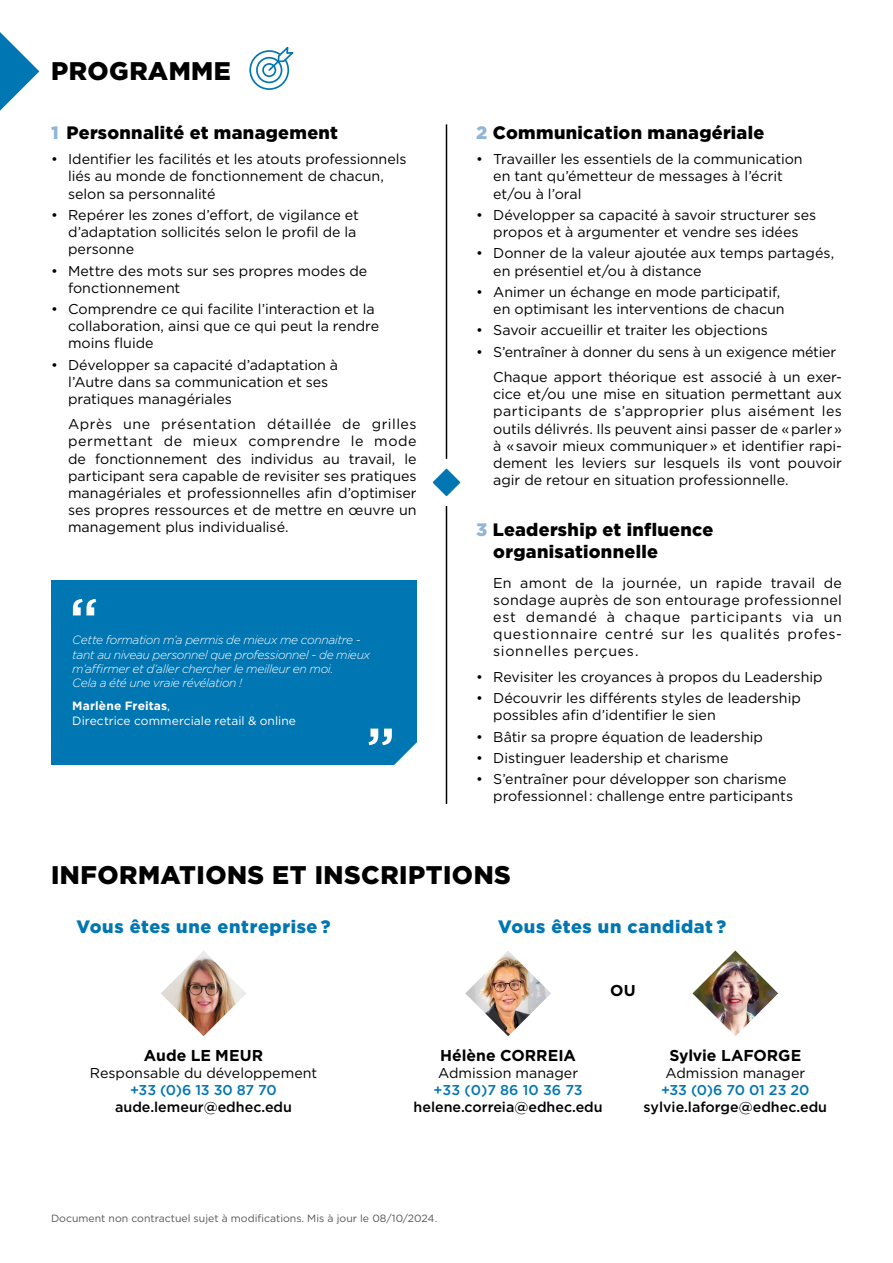
<style>
.page{position:relative;width:893px;height:1263px;background:#fff}
.page>*{position:absolute;margin:0;border:0;box-sizing:border-box;transform-origin:0 0}
.t1{font:500 58.5px "Gotham";color:#fff}
.Programme__H3{font:900 25.5px "Gotham";letter-spacing:.02em;color:#000}
.Detail_programme__H3{font:900 18px "Gotham";letter-spacing:.02em;color:#000}
.BODY_simple{font:900 18px "Gotham";letter-spacing:.035em;color:#0076b3}
.Détail_programme_2e_ligne{font:900 18px "Gotham";letter-spacing:.015em;color:#000}
.Nom_témoin{font:700 15.75px "Gotham";color:#000}
.Mise_en_situation__H5{font:14.25px/17.1px "Gotham";color:#000}
.Nom_témoin-2{font:500 14.25px/17.1px "Gotham";color:#000;text-align:center}
.Nom_témoin-3{font:14.25px "Gotham";color:#000}
.t2{font:italic 300 12px/14.4px "Gotham";letter-spacing:-.03em;color:#fff}
.t3{font:12px/14.4px "Gotham";letter-spacing:.005em;color:#fff}
.t4{font:10.5px "Gotham";color:#565655}
.s1{color:#91b5da}
.s2{font-weight:700}
.s3{color:#0076b3}
.s4{font-weight:400}
</style>
<div class="page">
<div style="left:51px;top:580px;width:366px;height:184px;background:#0076b3"></div>
<svg style="left:393px;top:742px;width:24px;height:23px"></svg>
<hr style="left:446px;top:124px;width:1px;height:680px;background:#000">
<svg style="left:432px;top:449px;width:29px;height:67px"></svg>
<img style="left:161px;top:951px;width:85px;height:85px">
<img style="left:692px;top:950px;width:86px;height:86px">
<img style="left:465px;top:951px;width:86px;height:85px">
<svg style="left:0;top:32px;width:39px;height:79px"></svg>
<svg style="left:249px;top:46px;width:45px;height:44px"></svg>
<p class="Programme__H3" style="left:51px;top:53px;width:181px">PROGRAMME</p>
<p class="Detail_programme__H3" style="left:51px;top:120px;width:289px"><span class="s1">1</span> Personnalité et management</p>
<p class="Mise_en_situation__H5" style="left:68px;top:150px;width:340px;text-indent:-17px">• Identifier les facilités et les atouts professionnels liés au monde de fonctionnement de chacun, selon sa personnalité</p>
<p class="Mise_en_situation__H5" style="left:68px;top:206px;width:292px;text-indent:-17px">• Repérer les zones d’effort, de vigilance et d’adaptation sollicités selon le profil de la personne</p>
<p class="Mise_en_situation__H5" style="left:68px;top:262px;width:301px;text-indent:-17px">• Mettre des mots sur ses propres modes de fonctionnement</p>
<p class="Mise_en_situation__H5" style="left:68px;top:300px;width:313px;text-indent:-17px">• Comprendre ce qui facilite l’interaction et la collaboration, ainsi que ce qui peut la rendre moins fluide</p>
<p class="Mise_en_situation__H5" style="left:68px;top:356px;width:272px;text-indent:-17px">• Développer sa capacité d’adaptation à l’Autre dans sa communication et ses pratiques managériales</p>
<h5 class="Mise_en_situation__H5" style="left:68px;top:415px;width:350px;text-align:justify">Après une présentation détaillée de grilles permettant de mieux comprendre le mode de fonctionnement des individus au travail, le participant sera capable de revisiter ses pratiques managériales et professionnelles afin d’optimiser ses propres ressources et de mettre en œuvre un management plus individualisé.</h5>
<p class="t1" style="left:69px;top:581px;width:31px">“</p>
<p class="t2" style="left:72px;top:632px;width:299px">Cette formation m’a permis de mieux me connaitre - tant au niveau personnel que professionnel - de mieux m’affirmer et d’aller chercher le meilleur en moi.<br>Cela a été une vraie révélation !</p>
<p class="t3" style="left:72px;top:699px;width:225px"><span class="s2">Marlène Freitas</span>,<br>Directrice commerciale retail &amp; online</p>
<p class="t1" style="left:366px;top:710px;width:31px">”</p>
<p class="Detail_programme__H3" style="left:476px;top:120px;width:290px"><span class="s1">2</span> Communication managériale</p>
<p class="Mise_en_situation__H5" style="left:493px;top:150px;width:311px;text-indent:-17px">• Travailler les essentiels de la communication en tant qu’émetteur de messages à l’écrit et/ou à l’oral</p>
<p class="Mise_en_situation__H5" style="left:476px;top:206px;width:341px;text-align:center">• Développer sa capacité à savoir structurer ses propos et à argumenter et vendre ses idées</p>
<p class="Mise_en_situation__H5" style="left:493px;top:244px;width:342px;text-indent:-17px">• Donner de la valeur ajoutée aux temps partagés, en présentiel et/ou à distance</p>
<p class="Mise_en_situation__H5" style="left:493px;top:283px;width:293px;text-indent:-17px">• Animer un échange en mode participatif, en optimisant les interventions de chacun</p>
<p class="Mise_en_situation__H5" style="left:476px;top:321px;width:293px">• Savoir accueillir et traiter les objections</p>
<p class="Mise_en_situation__H5" style="left:476px;top:343px;width:362px">• S’entraîner à donner du sens à un exigence métier</p>
<h5 class="Mise_en_situation__H5" style="left:493px;top:368px;width:350px;text-align:justify">Chaque apport théorique est associé à un exer&shy;cice et/ou une mise en situation permettant aux participants de s’approprier plus aisément les outils délivrés. Ils peuvent ainsi passer de « parler » à « savoir mieux communiquer » et identifier rapi&shy;dement les leviers sur lesquels ils vont pouvoir agir de retour en situation professionnelle.</h5>
<p class="Detail_programme__H3" style="left:476px;top:517px;width:239px"><span class="s1">3</span> Leadership et influence</p>
<p class="Détail_programme_2e_ligne" style="left:493px;top:539px;width:166px">organisationnelle</p>
<h5 class="Mise_en_situation__H5" style="left:493px;top:574px;width:350px;text-align:justify">En amont de la journée, un rapide travail de sondage auprès de son entourage professionnel est demandé à chaque participants via un questionnaire centré sur les qualités profes&shy;sionnelles perçues.</h5>
<p class="Mise_en_situation__H5" style="left:476px;top:668px;width:348px">• Revisiter les croyances à propos du Leadership</p>
<p class="Mise_en_situation__H5" style="left:493px;top:689px;width:309px;text-indent:-17px">• Découvrir les différents styles de leadership possibles afin d’identifier le sien</p>
<p class="Mise_en_situation__H5" style="left:476px;top:728px;width:288px">• Bâtir sa propre équation de leadership</p>
<p class="Mise_en_situation__H5" style="left:476px;top:749px;width:254px">• Distinguer leadership et charisme</p>
<p class="Mise_en_situation__H5" style="left:493px;top:770px;width:301px;text-indent:-17px">• S’entraîner pour développer son charisme professionnel : challenge entre participants</p>
<p class="Programme__H3" style="left:51px;top:857px;width:461px">INFORMATIONS ET INSCRIPTIONS</p>
<p class="BODY_simple" style="left:76px;top:914px;width:256px">Vous êtes une entreprise ?</p>
<p class="BODY_simple" style="left:498px;top:914px;width:230px">Vous êtes un candidat ?</p>
<p class="Nom_témoin" style="left:144px;top:1045px;width:121px">Aude LE MEUR</p>
<p class="Nom_témoin-3" style="left:90px;top:1064px;width:229px">Responsable du développement</p>
<p class="Nom_témoin-2" style="left:115px;top:1081px;width:178px"><span class="s3">+33 (0)6 13 30 87 70 </span>aude.lemeur@edhec.edu</p>
<p class="Nom_témoin" style="left:610px;top:980px;width:27px">OU</p>
<p class="Nom_témoin" style="left:440px;top:1045px;width:137px">Hélène CORREIA</p>
<p class="Nom_témoin-2" style="left:414px;top:1064px;width:191px"><span class="s4">Admission manager<br></span><span class="s3">+33 (0)7 86 10 36 73 </span>helene.correia@edhec.edu</p>
<p class="Nom_témoin" style="left:669px;top:1045px;width:133px">Sylvie LAFORGE</p>
<p class="Nom_témoin-2" style="left:644px;top:1064px;width:185px"><span class="s4">Admission manager<br></span><span class="s3">+33 (0)6 70 01 23 20 </span>sylvie.laforge@edhec.edu</p>
<p class="t4" style="left:51px;top:1211px;width:388px">Document non contractuel sujet à modifications. Mis à jour le 08/10/2024.</p>
</div>
